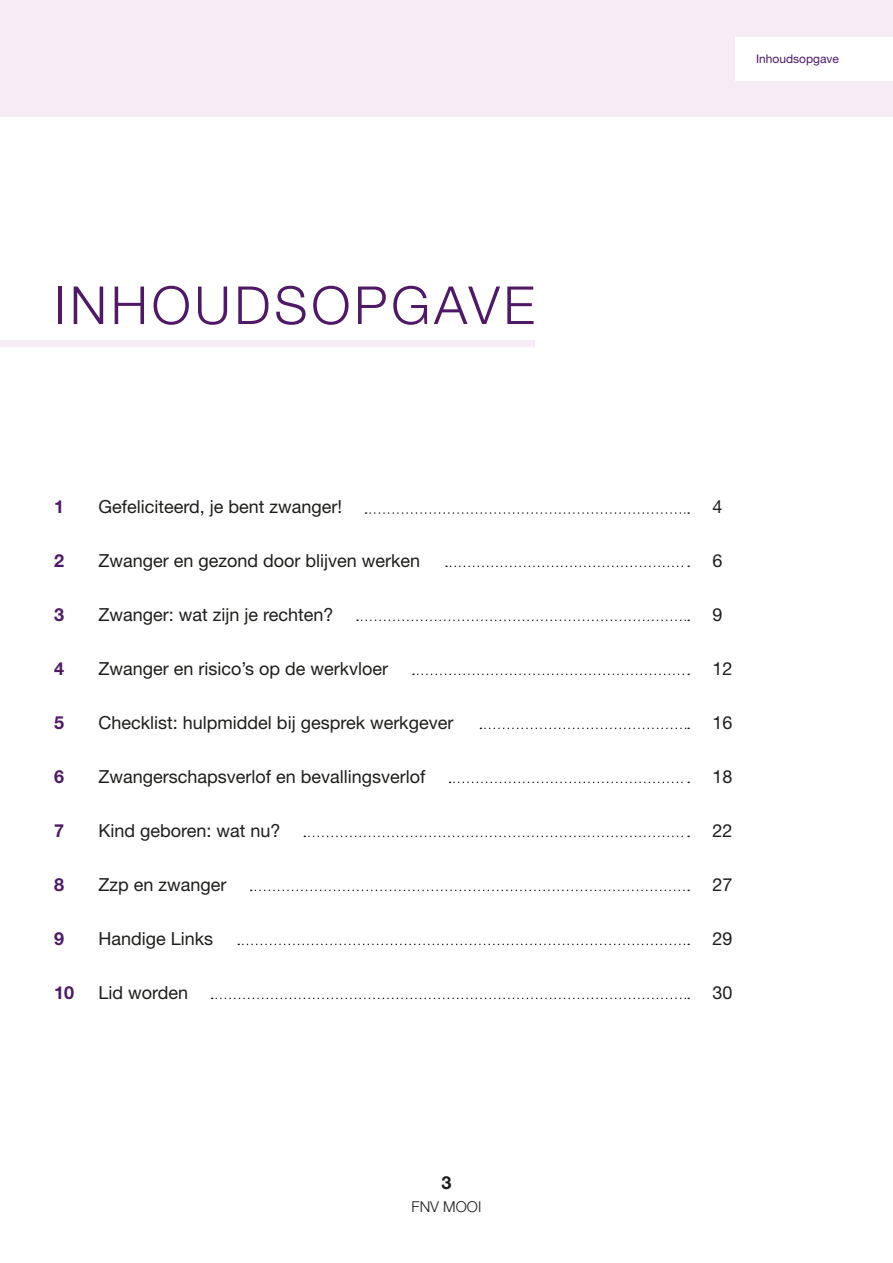
<style>
.page{position:relative;width:893px;height:1263px;background:#fff}
.page>*{position:absolute;margin:0;border:0;box-sizing:border-box;transform-origin:0 0}
.t1{font:300 52.5px "Helvetica Neue LT Std";letter-spacing:.075em;color:#4f1966}
.t2{font:18px "Helvetica Neue LT Std";color:#1d1d1b}
.t3{font:700 18px "Helvetica Neue LT Std";color:#4f1966}
.t4{font:700 18px "Helvetica Neue LT Std";color:#1d1d1b}
.t5{font:300 15px "Helvetica Neue LT Std";color:#1d1d1b}
.t6{font:12px "Helvetica Neue LT Std";color:#4f1966}
</style>
<div class="page">
<div style="left:0;top:0;width:893px;height:117px;background:#f5ecf6"></div>
<div style="left:736px;top:37px;width:157px;height:43px;background:#fff"></div>
<div style="left:0;top:340px;width:534px;height:7px;background:#f5ecf6"></div>
<svg style="left:366px;top:512px;width:323px;height:2px"></svg>
<svg style="left:446px;top:566px;width:243px;height:1px"></svg>
<svg style="left:357px;top:620px;width:332px;height:1px"></svg>
<svg style="left:413px;top:674px;width:276px;height:1px"></svg>
<svg style="left:480px;top:728px;width:209px;height:1px"></svg>
<svg style="left:449px;top:782px;width:240px;height:1px"></svg>
<svg style="left:304px;top:836px;width:385px;height:1px"></svg>
<svg style="left:251px;top:890px;width:438px;height:1px"></svg>
<svg style="left:238px;top:944px;width:451px;height:1px"></svg>
<svg style="left:212px;top:998px;width:477px;height:1px"></svg>
<p class="t6" style="left:756px;top:51px;width:84px">Inhoudsopgave</p>
<h1 class="t1" style="left:54px;top:273px;width:482px">INHOUDSOPGAVE</h1>
<p class="t3" style="left:54px;top:495px;width:12px">1</p>
<p class="t3" style="left:54px;top:549px;width:12px">2</p>
<p class="t3" style="left:54px;top:603px;width:12px">3</p>
<p class="t3" style="left:54px;top:657px;width:12px">4</p>
<p class="t3" style="left:54px;top:711px;width:12px">5</p>
<p class="t3" style="left:54px;top:765px;width:12px">6</p>
<p class="t3" style="left:54px;top:819px;width:12px">7</p>
<p class="t3" style="left:54px;top:873px;width:12px">8</p>
<p class="t3" style="left:54px;top:927px;width:12px">9</p>
<p class="t3" style="left:54px;top:981px;width:22px">10</p>
<p class="t2" style="left:99px;top:496px;width:245px">Gefeliciteerd, je bent zwanger!</p>
<p class="t2" style="left:99px;top:550px;width:323px">Zwanger en gezond door blijven werken</p>
<p class="t2" style="left:99px;top:604px;width:236px">Zwanger: wat zijn je rechten?</p>
<p class="t2" style="left:99px;top:658px;width:291px">Zwanger en risico’s op de werkvloer</p>
<p class="t2" style="left:99px;top:712px;width:356px">Checklist: hulpmiddel bij gesprek werkgever</p>
<p class="t2" style="left:99px;top:766px;width:328px">Zwangerschapsverlof en bevallingsverlof</p>
<p class="t2" style="left:99px;top:820px;width:184px">Kind geboren: wat nu?</p>
<p class="t2" style="left:99px;top:874px;width:129px">Zzp en zwanger</p>
<p class="t2" style="left:99px;top:928px;width:116px">Handige Links</p>
<p class="t2" style="left:99px;top:982px;width:91px">Lid worden</p>
<p class="t2" style="left:712px;top:496px;width:12px">4</p>
<p class="t2" style="left:712px;top:550px;width:12px">6</p>
<p class="t2" style="left:712px;top:604px;width:12px">9</p>
<p class="t2" style="left:712px;top:658px;width:22px">12</p>
<p class="t2" style="left:712px;top:712px;width:22px">16</p>
<p class="t2" style="left:712px;top:766px;width:22px">18</p>
<p class="t2" style="left:712px;top:820px;width:22px">22</p>
<p class="t2" style="left:712px;top:874px;width:22px">27</p>
<p class="t2" style="left:712px;top:928px;width:22px">29</p>
<p class="t2" style="left:712px;top:982px;width:22px">30</p>
<p class="t4" style="left:441px;top:1171px;width:12px">3</p>
<p class="t5" style="left:412px;top:1197px;width:71px">FNV MOOI</p>
</div>
